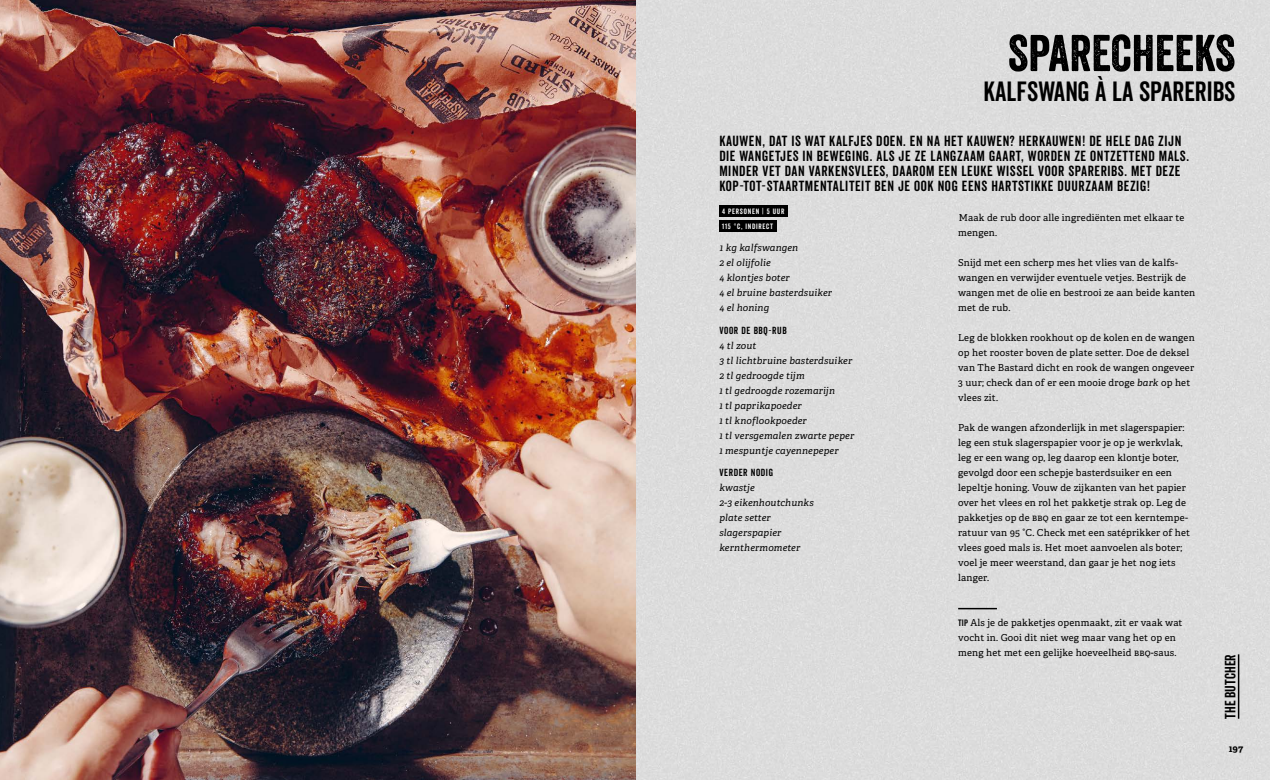
<style>
.page{position:relative;width:1270px;height:780px;background:#fff}
.page>*{position:absolute;margin:0;border:0;box-sizing:border-box;transform-origin:0 0}
.t1{font:50px "Veneer";color:#000}
.t2{font:27px "Veneer Clean";color:#000}
.t3{font:14.5px "Veneer Clean";color:#000}
.t4{font:14.2px/15px "Veneer Clean";letter-spacing:.04em;color:#000}
.t5{font:10px "Veneer Clean";letter-spacing:.06em;color:#000}
.t6{font:9.6px/15px "Adelle";letter-spacing:.02em;color:#000}
.t7{font:italic 9.6px/15px "Adelle";letter-spacing:.02em;color:#000}
.t8{font:700 9.6px "Adelle";color:#000}
.t9{font:7.5px/14.9px "Veneer Clean";letter-spacing:.1em;color:#fdfdfd}
.s1{font-style:italic}
.s2{font-family:"Veneer Clean";font-size:9px}
</style>
<div class="page">
<div style="left:635px;top:0;width:635px;height:780px;background:#dcdcdc"></div>
<hr style="left:1238px;top:654px;width:1px;height:64px;background:#000">
<img style="left:0;top:0;width:635px;height:780px">
<div style="left:719px;top:205px;width:69px;height:12px;background:#000"></div>
<div style="left:719px;top:220px;width:58px;height:12px;background:#000"></div>
<hr style="left:958px;top:608px;width:39px;height:1px;background:#000">
<h1 class="t1" style="left:1008px;top:23px;width:229px">SPARECHEEKS</h1>
<h2 class="t2" style="left:983px;top:75px;width:254px">KALFSWANG À LA SPARERIBS</h2>
<p class="t4" style="left:719px;top:133px;width:471px">KAUWEN, DAT IS WAT KALFJES DOEN. EN NA HET KAUWEN? HERKAUWEN! DE HELE DAG ZIJN DIE WANGETJES IN BEWEGING. ALS JE ZE LANGZAAM GAART, WORDEN ZE ONTZETTEND MALS.<br>MINDER VET DAN VARKENSVLEES, DAAROM EEN LEUKE WISSEL VOOR SPARERIBS. MET DEZE KOP-TOT-STAARTMENTALITEIT BEN JE OOK NOG EENS HARTSTIKKE DUURZAAM BEZIG!</p>
<p class="t9" style="left:722px;top:204px;width:64px">4 PERSONEN | 5 UUR<br>115 °C, INDIRECT</p>
<p class="t7" style="left:719px;top:240px;width:114px">1 kg kalfswangen<br>2 el olijfolie<br>4 klontjes boter<br>4 el bruine basterdsuiker<br>4 el honing</p>
<p class="t5" style="left:719px;top:324px;width:69px">VOOR DE BBQ-RUB</p>
<p class="t7" style="left:719px;top:338px;width:136px">4 tl zout<br>3 tl lichtbruine basterdsuiker<br>2 tl gedroogde tijm<br>1 tl gedroogde rozemarijn<br>1 tl paprikapoeder<br>1 tl knoflookpoeder<br>1 tl versgemalen zwarte peper<br>1 mespuntje cayennepeper</p>
<p class="t5" style="left:719px;top:466px;width:55px">VERDER NODIG</p>
<p class="t7" style="left:719px;top:480px;width:96px">kwastje<br>2-3 eikenhoutchunks plate setter slagerspapier kernthermometer</p>
<p class="t6" style="left:958px;top:210px;width:228px">Maak de rub door alle ingrediënten met elkaar te mengen.</p>
<p class="t6" style="left:958px;top:255px;width:239px">Snijd met een scherp mes het vlies van de kalfs&shy;wangen en verwijder eventuele vetjes. Bestrijk de wangen met de olie en bestrooi ze aan beide kanten met de rub.</p>
<p class="t6" style="left:958px;top:330px;width:238px">Leg de blokken rookhout op de kolen en de wangen op het rooster boven de plate setter. Doe de deksel van The Bastard dicht en rook de wangen ongeveer 3 uur; check dan of er een mooie droge <span class="s1">bark</span> op het vlees zit.</p>
<p class="t6" style="left:958px;top:420px;width:234px">Pak de wangen afzonderlijk in met slagerspapier: leg een stuk slagerspapier voor je op je werkvlak, leg er een wang op, leg daarop een klontje boter, gevolgd door een schepje basterdsuiker en een lepeltje honing. Vouw de zijkanten van het papier over het vlees en rol het pakketje strak op. Leg de pakketjes op de BBQ en gaar ze tot een kerntempe&shy;ratuur van 95 °C. Check met een satéprikker of het vlees goed mals is. Het moet aanvoelen als boter; voel je meer weerstand, dan gaar je het nog iets langer.</p>
<p class="t6" style="left:958px;top:615px;width:226px"><span class="s2">TIP</span> Als je de pakketjes openmaakt, zit er vaak wat vocht in. Gooi dit niet weg maar vang het op en meng het met een gelijke hoeveelheid BBQ-saus.</p>
<h3 class="t3" style="left:1222px;top:718px;width:65px;rotate:-90deg">THEBUTCHER</h3>
<p class="t8" style="left:1229px;top:742px;width:16px">197</p>
</div>
